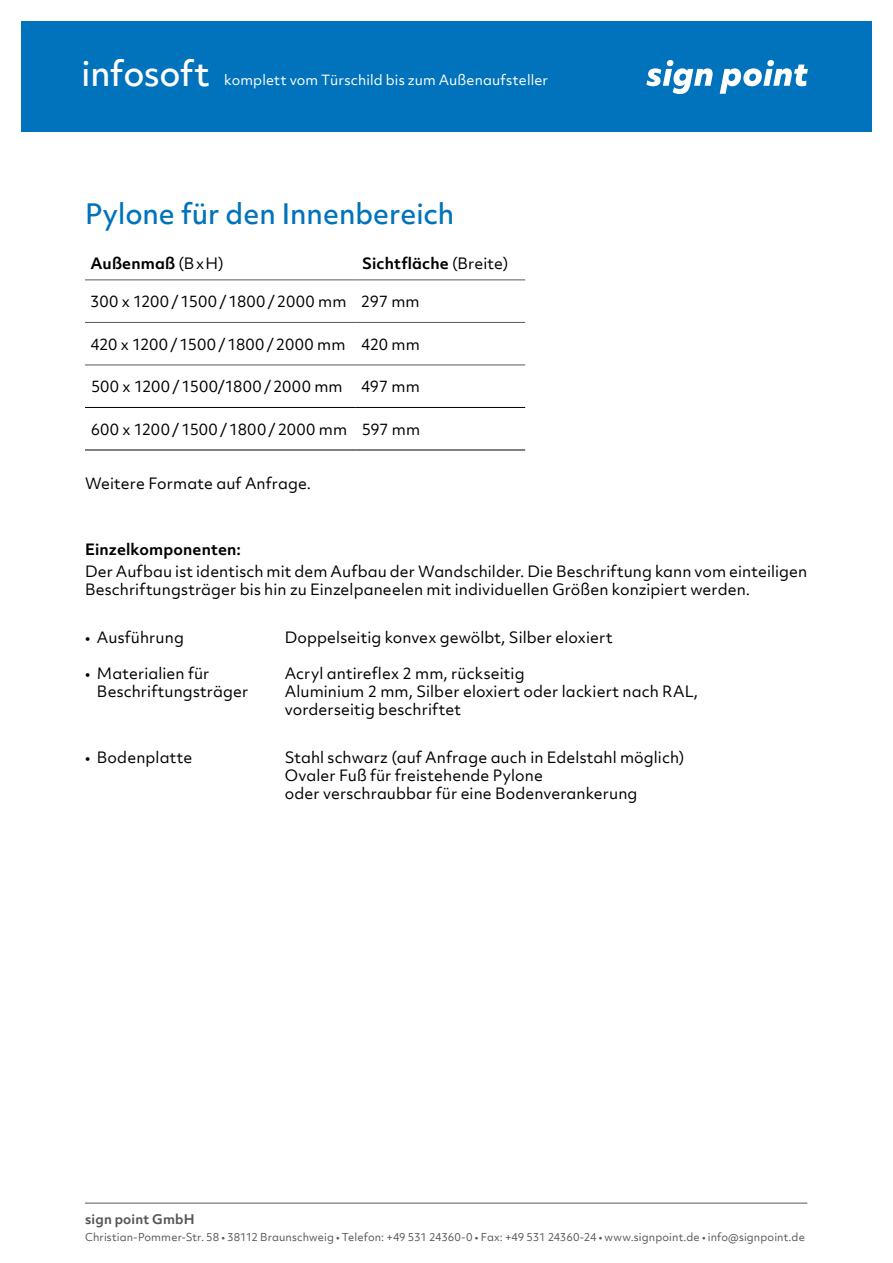
<style>
.page{position:relative;width:893px;height:1263px;background:#fff}
.page>*{position:absolute;margin:0;border:0;box-sizing:border-box;transform-origin:0 0}
.t1{font:500 33px "Objektiv Mk 2";letter-spacing:-.005em;color:#fff}
.t2{font:500 27px "Objektiv Mk 2";letter-spacing:-.005em;color:#0073bc}
.t3{font:15px/18px "Objektiv Mk 2";letter-spacing:.005em;color:#000}
.t4{font:700 15px "Objektiv Mk 2";letter-spacing:.01em;color:#000}
.t5{font:13.5px "Objektiv Mk 2";letter-spacing:.01em;color:#fff}
.t6{font:700 12.75px "Objektiv Mk 2";letter-spacing:.015em;color:#575756}
.t7{font:10.5px "Objektiv Mk 2";letter-spacing:.01em;color:#575756}
.s1{font-weight:400}
</style>
<div class="page">
<div style="left:21px;top:21px;width:851px;height:111px;background:#0073bc"></div>
<hr style="left:85px;top:1203px;width:722px;height:1px;background:#575756">
<svg style="left:646px;top:60px;width:67px;height:34px"></svg>
<svg style="left:720px;top:60px;width:88px;height:34px"></svg>
<hr style="left:85px;top:322px;width:271px;height:1px;background:#575756">
<hr style="left:356px;top:322px;width:169px;height:1px;background:#575756">
<hr style="left:85px;top:407px;width:271px;height:1px;background:#000">
<hr style="left:356px;top:407px;width:169px;height:1px;background:#000">
<hr style="left:85px;top:450px;width:271px;height:1px;background:#000">
<hr style="left:356px;top:450px;width:169px;height:1px;background:#000">
<hr style="left:85px;top:365px;width:271px;height:1px;background:#575756">
<hr style="left:356px;top:365px;width:169px;height:1px;background:#575756">
<hr style="left:85px;top:279px;width:271px;height:1px;background:#575756">
<hr style="left:356px;top:279px;width:169px;height:1px;background:#575756">
<h1 class="t1" style="left:82px;top:50px;width:129px">infosoft</h1>
<p class="t5" style="left:224px;top:71px;width:325px">komplett vom Türschild bis zum Außenaufsteller</p>
<h2 class="t2" style="left:85px;top:195px;width:371px">Pylone für den Innenbereich</h2>
<p class="t4" style="left:91px;top:253px;width:135px">Außenmaß <span class="s1">(BxH)</span></p>
<p class="t4" style="left:362px;top:253px;width:148px">Sichtfläche <span class="s1">(Breite)</span></p>
<p class="t3" style="left:90px;top:292px;width:331px">300 x 1200/1500/1800/2000 mm 297 mm</p>
<p class="t3" style="left:90px;top:335px;width:331px">420 x 1200/1500/1800/2000 mm 420 mm</p>
<p class="t3" style="left:91px;top:377px;width:330px">500 x 1200/1500/1800/2000 mm 497 mm</p>
<p class="t3" style="left:91px;top:420px;width:331px">600 x 1200/1500/1800/2000 mm 597 mm</p>
<p class="t3" style="left:85px;top:474px;width:228px">Weitere Formate auf Anfrage.</p>
<p class="t4" style="left:85px;top:539px;width:157px">Einzelkomponenten:</p>
<p class="t3" style="left:85px;top:563px;width:724px">Der Aufbau ist identisch mit dem Aufbau der Wandschilder. Die Beschriftung kann vom einteiligen<br>Beschriftungsträger bis hin zu Einzelpaneelen mit individuellen Größen konzipiert werden.</p>
<p class="t3" style="left:85px;top:629px;width:100px">• Ausführung</p>
<p class="t3" style="left:285px;top:629px;width:329px">Doppelseitig konvex gewölbt, Silber eloxiert</p>
<p class="t3" style="left:85px;top:665px;width:126px">• Materialien für</p>
<p class="t3" style="left:285px;top:665px;width:241px">Acryl antireflex 2 mm, rückseitig</p>
<p class="t3" style="left:97px;top:683px;width:153px">Beschriftungsträger</p>
<p class="t3" style="left:285px;top:683px;width:415px">Aluminium 2 mm, Silber eloxiert oder lackiert nach RAL, vorderseitig beschriftet</p>
<p class="t3" style="left:85px;top:749px;width:109px">• Bodenplatte</p>
<p class="t3" style="left:285px;top:749px;width:401px">Stahl schwarz (auf Anfrage auch in Edelstahl möglich)<br>Ovaler Fuß für freistehende Pylone<br>oder verschraubbar für eine Bodenverankerung</p>
<p class="t6" style="left:85px;top:1210px;width:111px">sign point GmbH</p>
<p class="t7" style="left:85px;top:1229px;width:721px">Christian-Pommer-Str. 58 • 38112 Braunschweig • Telefon: +49 531 24360-0 • Fax: +49 531 24360-24 • www.signpoint.de • info@signpoint.de</p>
</div>
